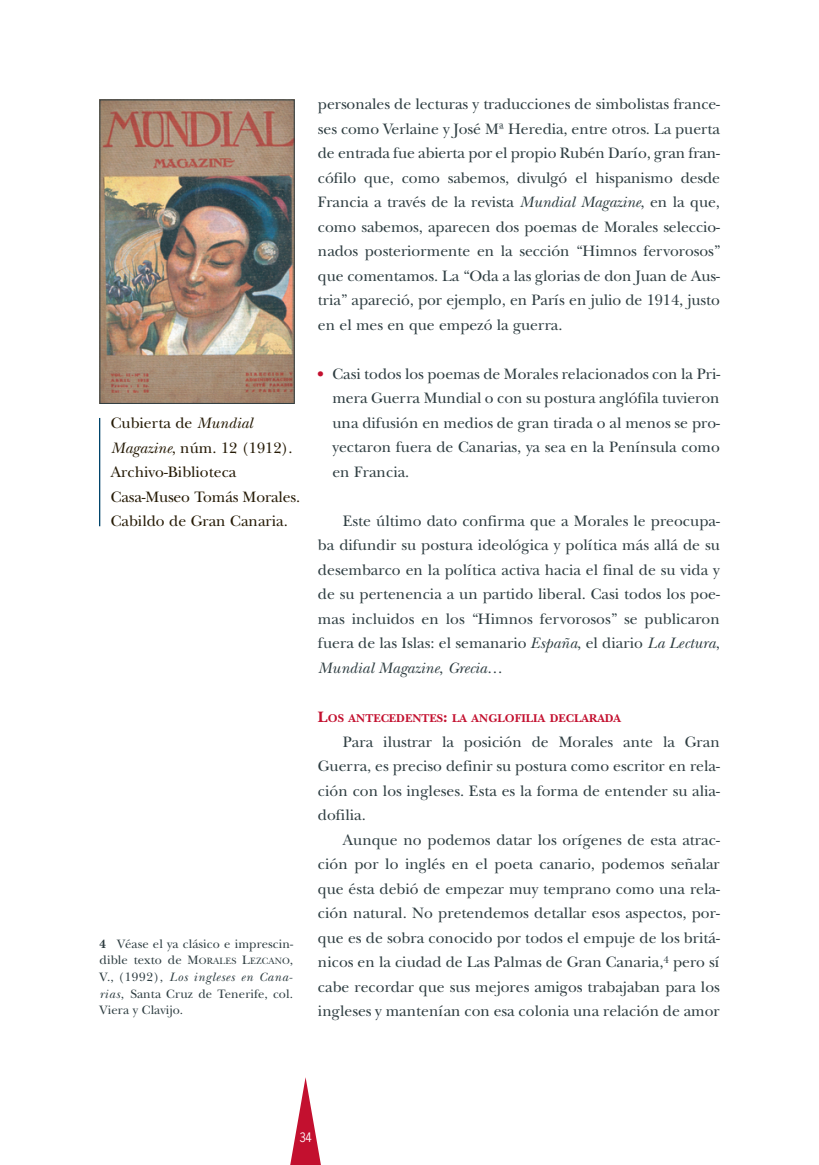
<style>
.page{position:relative;width:819px;height:1165px;background:#fff}
.page>*{position:absolute;margin:0;border:0;box-sizing:border-box;transform-origin:0 0}
.t1{font:15.75px/24.5px "New Baskerville";color:#2e3d41;text-align:justify}
.t2{font:15.75px/24.5px "New Baskerville";color:#251a05}
.t3{font:12.6px/16.6px "New Baskerville";letter-spacing:.005em;color:#2e3d41;text-align:justify}
.t4{font:12.25px "News Gothic";color:#fff;scale:.9 1}
.t5{font:700 11.9px "New Baskerville";color:#c3102f}
.s1{font-style:italic}
.s2{font-weight:700}
.s3{font-size:9.45px}
.s4{font-weight:700;color:#c3102f}
.s5{font-size:15.75px}
</style>
<div class="page">
<svg style="left:99px;top:99px;width:222px;height:1066px"></svg>
<p class="t2" style="left:111px;top:410px;width:191px">Cubierta de <span class="s1">Mundial<br>Magazine</span>, núm. 12 (1912).<br>Archivo-Biblioteca<br>Casa-Museo Tomás Morales.<br>Cabildo de Gran Canaria.</p>
<p class="t3" style="left:100px;top:935px;width:195px"><span class="s2">4</span> Véase el ya clásico e imprescin&shy;dible texto de M<span class="s3">ORALES</span> L<span class="s3">EZCANO</span>, V., (1992), <span class="s1">Los ingleses en Cana&shy;rias</span>, Santa Cruz de Tenerife, col.<br>Viera y Clavijo.</p>
<p class="t1" style="left:318px;top:92px;width:403px">personales de lecturas y traducciones de simbolistas france&shy;ses como Verlaine y José Mª Heredia, entre otros. La puerta de entrada fue abierta por el propio Rubén Darío, gran fran&shy;cófilo que, como sabemos, divulgó el hispanismo desde Francia a través de la revista <span class="s1">Mundial Magazine</span>, en la que, como sabemos, aparecen dos poemas de Morales seleccio&shy;nados posteriormente en la sección “Himnos fervorosos” que comentamos. La “Oda a las glorias de don Juan de Aus&shy;tria” apareció, por ejemplo, en París en julio de 1914, justo en el mes en que empezó la guerra.</p>
<p class="t1" style="left:332px;top:361px;width:389px;text-indent:-14px"><span class="s4">•</span> Casi todos los poemas de Morales relacionados con la Pri&shy;mera Guerra Mundial o con su postura anglófila tuvieron una difusión en medios de gran tirada o al menos se pro&shy;yectaron fuera de Canarias, ya sea en la Península como en Francia.</p>
<p class="t1" style="left:318px;top:508px;width:403px;text-indent:25px">Este último dato confirma que a Morales le preocupa&shy;ba difundir su postura ideológica y política más allá de su desembarco en la política activa hacia el final de su vida y de su pertenencia a un partido liberal. Casi todos los poe&shy;mas incluidos en los “Himnos fervorosos” se publicaron fuera de las Islas: el semanario <span class="s1">España</span>, el diario <span class="s1">La Lectura</span>, <span class="s1">Mundial Magazine</span>, <span class="s1">Grecia</span>…</p>
<p class="t5" style="left:318px;top:711px;width:305px"><span class="s5">L</span>OS ANTECEDENTES<span class="s5">:</span> LA ANGLOFILIA DECLARADA</p>
<p class="t1" style="left:343px;top:729px;width:379px">Para ilustrar la posición de Morales ante la Gran</p>
<p class="t1" style="left:318px;top:753px;width:403px">Guerra, es preciso definir su postura como escritor en rela-</p>
<p class="t1" style="left:318px;top:778px;width:403px">ción con los ingleses. Esta es la forma de entender su alia-</p>
<p class="t1" style="left:318px;top:802px;width:49px">dofilia.</p>
<p class="t1" style="left:343px;top:827px;width:379px">Aunque no podemos datar los orígenes de esta atrac-</p>
<p class="t1" style="left:318px;top:851px;width:403px">ción por lo inglés en el poeta canario, podemos señalar</p>
<p class="t1" style="left:318px;top:876px;width:403px">que ésta debió de empezar muy temprano como una rela-</p>
<p class="t1" style="left:318px;top:900px;width:403px">ción natural. No pretendemos detallar esos aspectos, por-</p>
<p class="t1" style="left:318px;top:925px;width:403px">que es de sobra conocido por todos el empuje de los britá-</p>
<p class="t1" style="left:318px;top:949px;width:403px">nicos en la ciudad de Las Palmas de Gran Canaria,<sup>4</sup> pero sí</p>
<p class="t1" style="left:318px;top:974px;width:403px">cabe recordar que sus mejores amigos trabajaban para los</p>
<p class="t1" style="left:318px;top:998px;width:403px">ingleses y mantenían con esa colonia una relación de amor</p>
<p class="t4" style="left:299px;top:1130px;width:15px">34</p>
</div>
